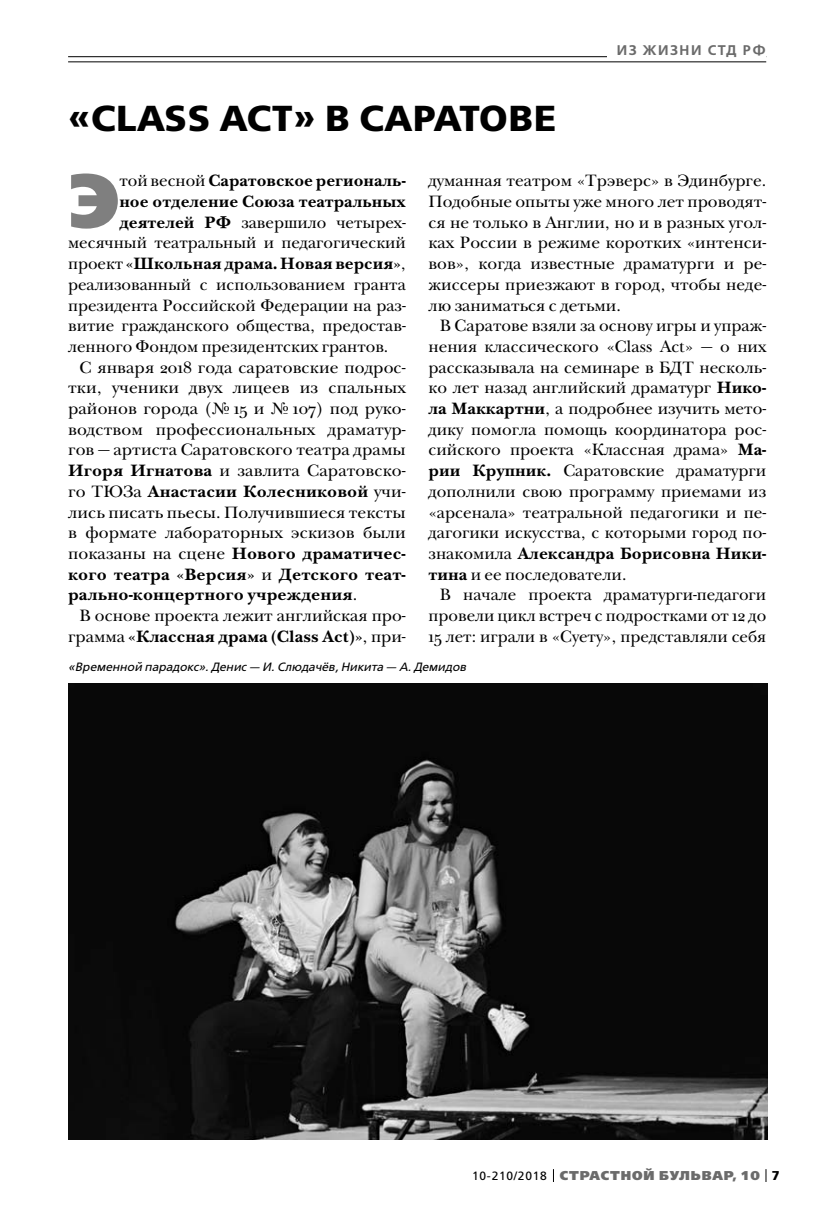
<style>
.page{position:relative;width:823px;height:1219px;background:#fff}
.page>*{position:absolute;margin:0;border:0;box-sizing:border-box;transform-origin:0 0}
.t1{font:800 76.2px "Free Set";color:#7f7f7f}
.t2{font:700 36px "Free Set";letter-spacing:.02em;color:#000}
.t3{font:17px/20.6px "New Baskerville ITC";color:#000;text-align:justify}
.t4{font:700 17px "New Baskerville ITC";letter-spacing:.005em;color:#000}
.t5{font:600 14px "Free Set";letter-spacing:.11em;color:#6b6b6b}
.t6{font:800 12.8px "Free Set";letter-spacing:.07em;color:#6b6b6b}
.t7{font:italic 12px "Free Set";color:#000}
.s1{font-weight:400}
.s2{font-weight:700}
.s3{font-weight:400;font-size:12px;color:#000}
.s4{font-weight:700;color:#000}
</style>
<div class="page">
<svg style="left:765px;top:1169px;width:1px;height:13px"></svg>
<hr style="left:68px;top:56px;width:697px;height:1px;background:#000">
<div style="left:607px;top:39px;width:158px;height:21px;background:#fff"></div>
<hr style="left:68px;top:62px;width:697px;height:1px;background:#000">
<img style="left:68px;top:683px;width:699px;height:457px">
<h2 class="t2" style="left:68px;top:101px;width:489px">«CLASS ACT» В САРАТОВЕ</h2>
<p class="t5" style="left:616px;top:43px;width:151px">ИЗ ЖИЗНИ СТД РФ</p>
<h1 class="t1" style="left:68px;top:164px;width:53px">Э</h1>
<p class="t4" style="left:119px;top:174px;width:288px"><span class="s1">той весной</span> Саратовское региональ-</p>
<p class="t3" style="left:428px;top:172px;width:339px">думанная театром «Трэверс» в Эдинбурге.<br>Подобные опыты уже много лет проводят&shy;ся не только в Англии, но и в разных угол&shy;ках России в режиме коротких «интенси&shy;вов», когда известные драматурги и ре&shy;жиссеры приезжают в город, чтобы неде&shy;лю заниматься с детьми.</p>
<p class="t3" style="left:428px;top:317px;width:339px;text-indent:11px">В Саратове взяли за основу игры и упраж&shy;нения классического «Class Act» — о них рассказывала на семинаре в БДТ несколь&shy;ко лет назад английский драматург <span class="s2">Нико&shy;ла Маккартни</span>, а подробнее изучить мето&shy;дику помогла помощь координатора рос&shy;сийского проекта «Классная драма» <span class="s2">Ма&shy;рии Крупник.</span> Саратовские драматурги дополнили свою программу приемами из «арсенала» театральной педагогики и пе&shy;дагогики искусства, с которыми город по&shy;знакомила <span class="s2">Александра Борисовна Ники&shy;тина</span> и ее последователи.</p>
<p class="t3" style="left:428px;top:586px;width:339px;text-indent:11px">В начале проекта драматурги-педагоги провели цикл встреч с подростками от 12 до 15 лет: играли в «Суету», представляли себя</p>
<p class="t7" style="left:68px;top:661px;width:399px">«Временной парадокс». Денис — И. Слюдачёв, Никита — А. Демидов</p>
<p class="t4" style="left:119px;top:195px;width:288px">ное отделение Союза театральных</p>
<p class="t3" style="left:119px;top:213px;width:288px"><span class="s2">деятелей РФ</span> завершило четырех-</p>
<p class="t3" style="left:68px;top:234px;width:339px">месячный театральный и педагогический</p>
<p class="t4" style="left:68px;top:257px;width:339px"><span class="s1">проект</span> «Школьная драма. Новая версия»<span class="s1">,</span></p>
<p class="t3" style="left:68px;top:276px;width:339px">реализованный с использованием гранта</p>
<p class="t3" style="left:68px;top:296px;width:339px">президента Российской Федерации на раз-</p>
<p class="t3" style="left:68px;top:317px;width:339px">витие гражданского общества, предостав-</p>
<p class="t3" style="left:68px;top:338px;width:321px">ленного Фондом президентских грантов.</p>
<p class="t3" style="left:79px;top:358px;width:327px">С января 2018 года саратовские подрос-</p>
<p class="t3" style="left:68px;top:379px;width:339px">тки, ученики двух лицеев из спальных</p>
<p class="t3" style="left:68px;top:400px;width:339px">районов города (№ 15 и № 107) под руко-</p>
<p class="t3" style="left:68px;top:420px;width:339px">водством профессиональных драматур-</p>
<p class="t3" style="left:68px;top:441px;width:339px">гов — артиста Саратовского театра драмы</p>
<p class="t3" style="left:68px;top:462px;width:339px"><span class="s2">Игоря Игнатова</span> и завлита Саратовско-</p>
<p class="t4" style="left:68px;top:485px;width:339px"><span class="s1">го ТЮЗа</span> Анастасии Колесниковой <span class="s1">учи-</span></p>
<p class="t3" style="left:68px;top:503px;width:339px">лись писать пьесы. Получившиеся тексты</p>
<p class="t3" style="left:68px;top:524px;width:339px">в формате лабораторных эскизов были</p>
<p class="t4" style="left:68px;top:547px;width:339px"><span class="s1">показаны на сцене</span> Нового драматичес-</p>
<p class="t4" style="left:68px;top:567px;width:339px">кого театра «Версия» <span class="s1">и</span> Детского теат-</p>
<p class="t4" style="left:68px;top:588px;width:290px">рально-концертного учреждения<span class="s1">.</span></p>
<p class="t3" style="left:79px;top:607px;width:327px">В основе проекта лежит английская про-</p>
<p class="t4" style="left:68px;top:630px;width:339px"><span class="s1">грамма</span> «Классная драма (Class Act)»<span class="s1">, при-</span></p>
<p class="t6" style="left:472px;top:1169px;width:309px"><span class="s3">10-210/2018</span> СТРАСТНОЙ БУЛЬВАР, 10 <span class="s4">7</span></p>
</div>
